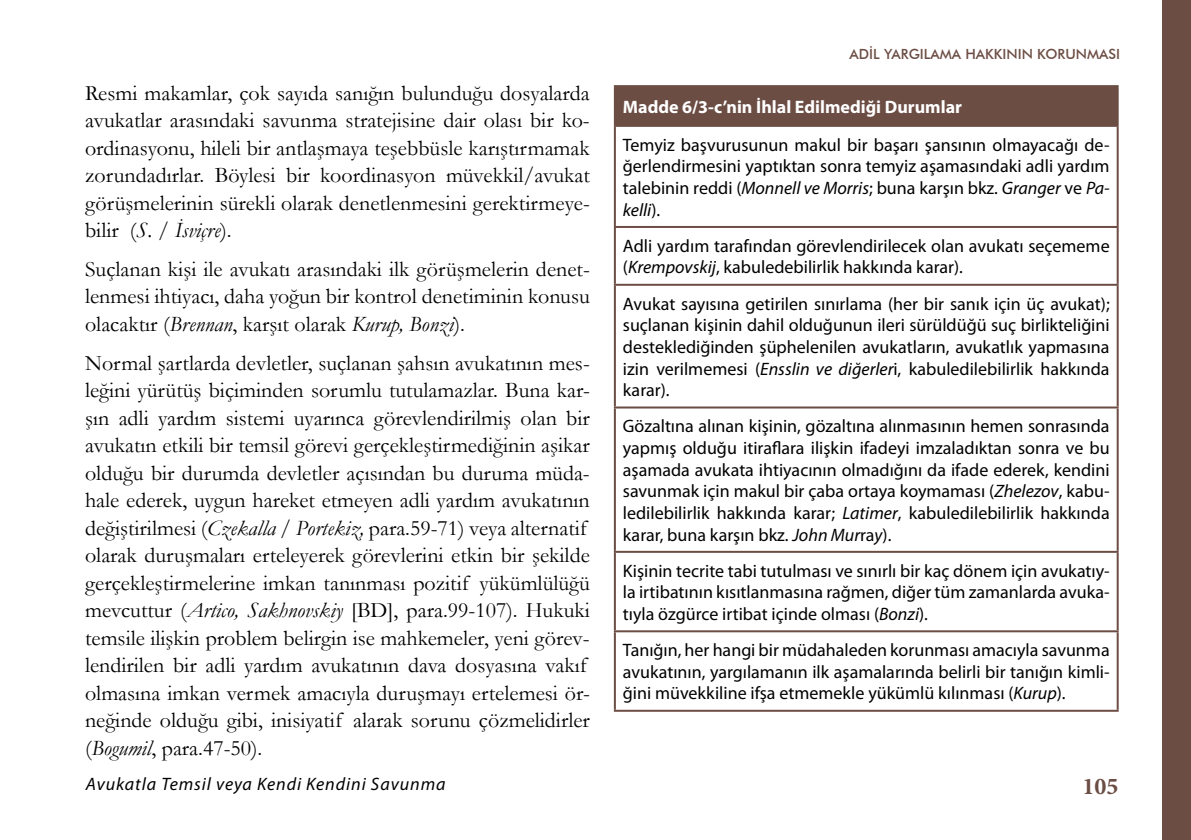
<style>
.page{position:relative;width:1191px;height:840px;background:#fff}
.page>*{position:absolute;margin:0;border:0;box-sizing:border-box;transform-origin:0 0}
.t1{font:700 24px "Minion Pro";color:#6c4d44}
.t2{font:22px/27.4px "Garamond";color:#000;text-align:justify}
.t3{font:18px/21.6px "Myriad Pro";color:#000;text-align:justify}
.t4{font:italic 18px "Myriad Pro";letter-spacing:.05em;color:#000}
.t5{font:700 18px "Myriad Pro";color:#fff}
.t6{font:500 14px "Futura BT";color:#6c4d44}
.s1{font-style:italic}
</style>
<div class="page">
<div style="left:1162px;top:0;width:29px;height:839px;background:#6c4d44"></div>
<div style="left:615px;top:86px;width:502px;height:40px;background:#6c4d44"></div>
<hr style="left:614px;top:127px;width:2px;height:99px;background:#6c4d44">
<hr style="left:1116px;top:127px;width:2px;height:99px;background:#6c4d44">
<hr style="left:614px;top:226px;width:504px;height:2px;background:#6c4d44">
<hr style="left:614px;top:228px;width:2px;height:55px;background:#6c4d44">
<hr style="left:1116px;top:228px;width:2px;height:55px;background:#6c4d44">
<hr style="left:614px;top:283px;width:504px;height:2px;background:#6c4d44">
<hr style="left:614px;top:285px;width:2px;height:121px;background:#6c4d44">
<hr style="left:1116px;top:285px;width:2px;height:121px;background:#6c4d44">
<hr style="left:614px;top:406px;width:504px;height:2px;background:#6c4d44">
<hr style="left:614px;top:408px;width:2px;height:142px;background:#6c4d44">
<hr style="left:1116px;top:408px;width:2px;height:142px;background:#6c4d44">
<hr style="left:614px;top:550px;width:504px;height:2px;background:#6c4d44">
<hr style="left:614px;top:552px;width:2px;height:78px;background:#6c4d44">
<hr style="left:1116px;top:552px;width:2px;height:78px;background:#6c4d44">
<hr style="left:614px;top:630px;width:504px;height:2px;background:#6c4d44">
<hr style="left:614px;top:632px;width:2px;height:77px;background:#6c4d44">
<hr style="left:1116px;top:632px;width:2px;height:77px;background:#6c4d44">
<hr style="left:614px;top:85px;width:504px;height:2px;background:#6c4d44">
<hr style="left:614px;top:87px;width:2px;height:38px;background:#6c4d44">
<hr style="left:1116px;top:87px;width:2px;height:38px;background:#6c4d44">
<hr style="left:614px;top:125px;width:504px;height:2px;background:#6c4d44">
<hr style="left:614px;top:709px;width:504px;height:2px;background:#6c4d44">
<p class="t2" style="left:85px;top:78px;width:506px">Resmi makamlar, çok sayıda sanığın bulunduğu dosyalarda avukatlar arasındaki savunma stratejisine dair olası bir ko&shy;ordinasyonu, hileli bir antlaşmaya teşebbüsle karıştırmamak zorundadırlar. Böylesi bir koordinasyon müvekkil/avukat görüşmelerinin sürekli olarak denetlenmesini gerektirmeye&shy;bilir (<span class="s1">S. / İsviçre</span>).</p>
<p class="t2" style="left:85px;top:254px;width:506px">Suçlanan kişi ile avukatı arasındaki ilk görüşmelerin denet&shy;lenmesi ihtiyacı, daha yoğun bir kontrol denetiminin konusu olacaktır (<span class="s1">Brennan</span>, karşıt olarak <span class="s1">Kurup, Bonzi</span>).</p>
<p class="t2" style="left:85px;top:348px;width:506px;text-align:left">Normal şartlarda devletler, suçlanan şahsın avukatının mes&shy;leğini yürütüş biçiminden sorumlu tutulamazlar. Buna kar&shy;şın adli yardım sistemi uyarınca görevlendirilmiş olan bir avukatın etkili bir temsil görevi gerçekleştirmediğinin aşikar olduğu bir durumda devletler açısından bu duruma müda&shy;hale ederek, uygun hareket etmeyen adli yardım avukatının değiştirilmesi (<span class="s1">Czekalla / Portekiz,</span> para.59-71) veya alternatif olarak duruşmaları erteleyerek görevlerini etkin bir şekilde gerçekleştirmelerine imkan tanınması pozitif yükümlülüğü mevcuttur (<span class="s1">Artico, Sakhnovskiy</span> [BD], para.99-107). Hukuki temsile ilişkin problem belirgin ise mahkemeler, yeni görev&shy;lendirilen bir adli yardım avukatının dava dosyasına vakıf olmasına imkan vermek amacıyla duruşmayı ertelemesi ör&shy;neğinde olduğu gibi, inisiyatif alarak sorunu çözmelidirler (<span class="s1">Bogumil</span>, para.47-50).</p>
<p class="t6" style="left:849px;top:46px;width:272px">ADİL YARGILAMA HAKKININ KORUNMASI</p>
<p class="t5" style="left:623px;top:95px;width:341px">Madde 6/3-c’nin İhlal Edilmediği Durumlar</p>
<p class="t3" style="left:623px;top:133px;width:488px">Temyiz başvurusunun makul bir başarı şansının olmayacağı de&shy;ğerlendirmesini yaptıktan sonra temyiz aşamasındaki adli yardım talebinin reddi (<span class="s1">Monnell ve Morris</span>; buna karşın bkz. <span class="s1">Granger</span> ve <span class="s1">Pa&shy;kelli</span>).</p>
<p class="t3" style="left:623px;top:234px;width:488px">Adli yardım tarafından görevlendirilecek olan avukatı seçememe (<span class="s1">Krempovskij</span>, kabuledebilirlik hakkında karar).</p>
<p class="t3" style="left:623px;top:292px;width:488px">Avukat sayısına getirilen sınırlama (her bir sanık için üç avukat); suçlanan kişinin dahil olduğunun ileri sürüldüğü suç birlikteliğini desteklediğinden şüphelenilen avukatların, avukatlık yapmasına izin verilmemesi (<span class="s1">Ensslin ve diğerler</span>i, kabuledilebilirlik hakkında karar).</p>
<p class="t3" style="left:623px;top:415px;width:488px">Gözaltına alınan kişinin, gözaltına alınmasının hemen sonrasında yapmış olduğu itiraflara ilişkin ifadeyi imzaladıktan sonra ve bu aşamada avukata ihtiyacının olmadığını da ifade ederek, kendini savunmak için makul bir çaba ortaya koymaması (<span class="s1">Zhelezov</span>, kabu&shy;ledilebilirlik hakkında karar; <span class="s1">Latimer</span>, kabuledilebilirlik hakkında karar, buna karşın bkz. <span class="s1">John Mur</span>ra<span class="s1">y</span>).</p>
<p class="t3" style="left:623px;top:559px;width:488px">Kişinin tecrite tabi tutulması ve sınırlı bir kaç dönem için avukatıy&shy;la irtibatının kısıtlanmasına rağmen, diğer tüm zamanlarda avuka&shy;tıyla özgürce irtibat içinde olması (<span class="s1">Bonzi</span>).</p>
<p class="t3" style="left:623px;top:638px;width:488px">Tanığın, her hangi bir müdahaleden korunması amacıyla savunma avukatının, yargılamanın ilk aşamalarında belirli bir tanığın kimli&shy;ğini müvekkiline ifşa etmemekle yükümlü kılınması (<span class="s1">Kurup</span>).</p>
<p class="t4" style="left:86px;top:772px;width:361px">Avukatla Temsil veya Kendi Kendini Savunma</p>
<p class="t1" style="left:1082px;top:768px;width:37px">105</p>
</div>
